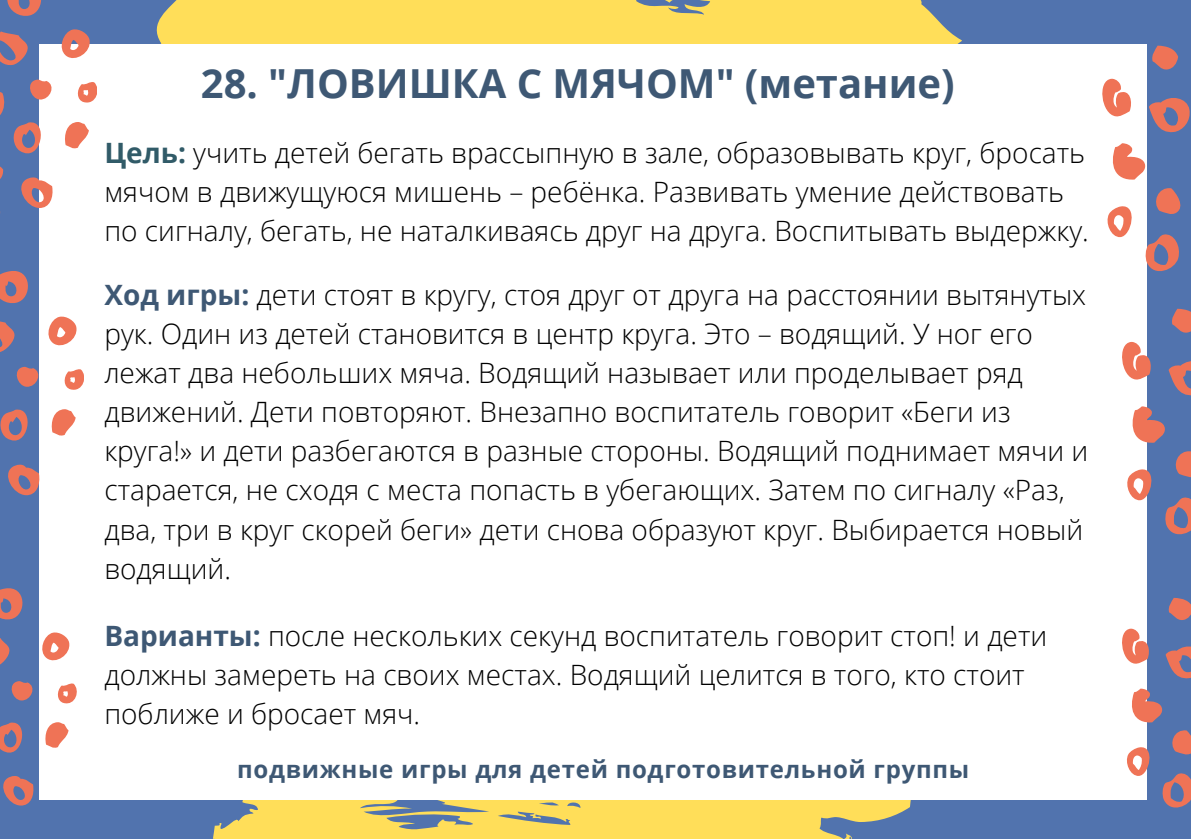
<style>
.page{position:relative;width:1191px;height:839px;background:#fff}
.page>*{position:absolute;margin:0;border:0;box-sizing:border-box;transform-origin:0 0}
.t1{font:700 40px "Open Sans";color:#3e5874}
.t2{font:300 28px/39px "Open Sans";color:#000}
.t3{font:700 24px "Open Sans";letter-spacing:.03em;color:#3e5874}
.s1{font-weight:700;color:#315b68}
.s2{font-weight:700;color:#3e5874}
</style>
<div class="page">
<div style="left:0;top:0;width:1191px;height:838px;background:#5173ae"></div>
<div style="left:156px;top:0;width:806px;height:44px;background:#ffde59"></div>
<svg style="left:213px;top:800px;width:698px;height:38px;fill:#ffde59"></svg>
<div style="left:39px;top:44px;width:1108px;height:756px;background:#fff"></div>
<svg style="left:1152px;top:46px;width:26px;height:24px"></svg>
<svg style="left:1102px;top:78px;width:29px;height:39px"></svg>
<svg style="left:1149px;top:98px;width:41px;height:35px"></svg>
<svg style="left:1112px;top:143px;width:33px;height:37px"></svg>
<svg style="left:1156px;top:188px;width:25px;height:26px"></svg>
<svg style="left:1107px;top:206px;width:25px;height:31px"></svg>
<svg style="left:1145px;top:234px;width:34px;height:37px"></svg>
<svg style="left:7px;top:0;width:34px;height:16px"></svg>
<svg style="left:61px;top:29px;width:29px;height:29px"></svg>
<svg style="left:0;top:32px;width:28px;height:34px"></svg>
<svg style="left:77px;top:82px;width:20px;height:21px"></svg>
<svg style="left:65px;top:122px;width:24px;height:27px"></svg>
<svg style="left:0;top:79px;width:53px;height:134px"></svg>
<svg style="left:0;top:271px;width:28px;height:33px"></svg>
<svg style="left:48px;top:316px;width:29px;height:30px"></svg>
<svg style="left:0;top:321px;width:15px;height:31px"></svg>
<svg style="left:16px;top:366px;width:23px;height:21px"></svg>
<svg style="left:64px;top:369px;width:19px;height:21px"></svg>
<svg style="left:0;top:409px;width:28px;height:32px"></svg>
<svg style="left:51px;top:409px;width:25px;height:27px"></svg>
<svg style="left:8px;top:464px;width:32px;height:31px"></svg>
<svg style="left:0;top:588px;width:23px;height:32px"></svg>
<svg style="left:42px;top:632px;width:28px;height:29px"></svg>
<svg style="left:0;top:638px;width:10px;height:27px"></svg>
<svg style="left:11px;top:681px;width:22px;height:20px"></svg>
<svg style="left:57px;top:683px;width:20px;height:21px"></svg>
<svg style="left:0;top:722px;width:23px;height:31px"></svg>
<svg style="left:45px;top:722px;width:24px;height:26px"></svg>
<svg style="left:3px;top:776px;width:31px;height:29px"></svg>
<svg style="left:1172px;top:309px;width:19px;height:24px"></svg>
<svg style="left:1122px;top:341px;width:29px;height:39px"></svg>
<svg style="left:1169px;top:361px;width:22px;height:35px"></svg>
<svg style="left:1132px;top:406px;width:33px;height:37px"></svg>
<svg style="left:1175px;top:451px;width:16px;height:27px"></svg>
<svg style="left:1127px;top:469px;width:25px;height:31px"></svg>
<svg style="left:1165px;top:497px;width:26px;height:37px"></svg>
<svg style="left:1168px;top:597px;width:23px;height:23px"></svg>
<svg style="left:1122px;top:628px;width:27px;height:36px"></svg>
<svg style="left:1166px;top:646px;width:25px;height:33px"></svg>
<svg style="left:1132px;top:688px;width:30px;height:35px"></svg>
<svg style="left:1172px;top:730px;width:19px;height:25px"></svg>
<svg style="left:1127px;top:747px;width:23px;height:29px"></svg>
<svg style="left:1162px;top:773px;width:29px;height:34px"></svg>
<h1 class="t1" style="left:201px;top:56px;width:755px">28. "ЛОВИШКА С МЯЧОМ" (метание)</h1>
<p class="t2" style="left:104px;top:132px;width:986px"><span class="s1">Цель:</span> учить детей бегать врассыпную в зале, образовывать круг, бросать мячом в движущуюся мишень – ребёнка. Развивать умение действовать по сигналу, бегать, не наталкиваясь друг на друга. Воспитывать выдержку.</p>
<p class="t2" style="left:104px;top:275px;width:985px"><span class="s2">Ход игры:</span> дети стоят в кругу, стоя друг от друга на расстоянии вытянутых рук. Один из детей становится в центр круга. Это – водящий. У ног его лежат два небольших мяча. Водящий называет или проделывает ряд движений. Дети повторяют. Внезапно воспитатель говорит «Беги из круга!» и дети разбегаются в разные стороны. Водящий поднимает мячи и старается, не сходя с места попасть в убегающих. Затем по сигналу «Раз, два, три в круг скорей беги» дети снова образуют круг. Выбирается новый водящий.</p>
<p class="t2" style="left:104px;top:615px;width:944px"><span class="s2">Варианты:</span> после нескольких секунд воспитатель говорит стоп! и дети должны замереть на своих местах. Водящий целится в того, кто стоит поближе и бросает мяч.</p>
<p class="t3" style="left:237px;top:752px;width:734px">подвижные игры для детей подготовительной группы</p>
</div>
